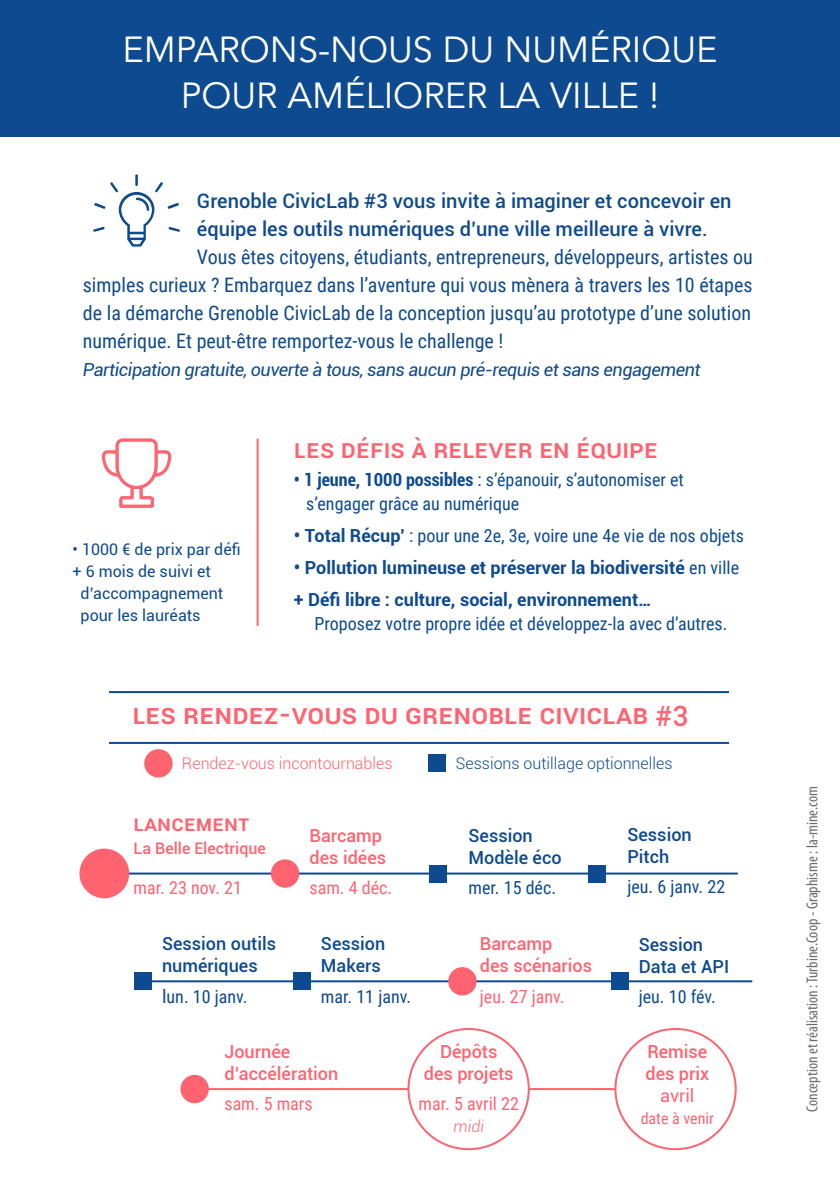
<style>
.page{position:relative;width:840px;height:1191px;background:#fff}
.page>*{position:absolute;margin:0;border:0;box-sizing:border-box;transform-origin:0 0}
.t1{font:36px "Avenir LT Std";color:#fff}
.event_1{font:500 28px "Roboto";color:#ff6370}
.t2{font:500 26px "Roboto";color:#ff6370}
.event_1-2{font:500 22px "Roboto";color:#ff6370}
.t3{font:20px/28px "Roboto Condensed";color:#0d4a8f;text-align:justify}
.t4{font:500 20px/28px "Roboto";color:#0d4a8f}
.Jour{font:18px/24px "Roboto Condensed";color:#0d4a8f}
.t5{font:500 18px/22px "Roboto";color:#ff6370}
.t6{font:500 18px/22px "Roboto";color:#0d4a8f}
.t7{font:italic 18px "Roboto";letter-spacing:-.025em;color:#0d4a8f}
.Jour-2{font:18px "Roboto Condensed";color:#ff6370}
.t8{font:700 18px "Roboto";color:#0d4a8f}
.t9{font:16px "Roboto";color:#0d4a8f}
.t10{font:condensed 16px "Myriad Pro";color:#6c6d70}
.t11{font:300 16px "Roboto";color:#0d4a8f}
.t12{font:300 16px "Roboto";color:#ff6370}
.Jour-3{font:500 16px "Roboto";color:#ff6370}
.t13{font:16px "Roboto Condensed";color:#ff6370}
.t14{font:italic 300 16px "Roboto";color:#ff6370}
.s1{font-family:"Roboto";font-weight:700;font-stretch:condensed}
.s2{font-family:"Roboto";font-weight:700}
.s3{font-family:"Roboto Condensed";font-weight:400}
.s4{font-family:"Roboto"}
.s5{font-weight:400}
</style>
<div class="page">
<div style="left:0;top:0;width:839px;height:136px;background:#0d4a8f"></div>
<div style="left:82px;top:691px;width:675px;height:53px;border:2px solid #0d4a8f"></div>
<div style="left:66px;top:683px;width:42px;height:62px;background:#fff"></div>
<div style="left:728px;top:685px;width:45px;height:61px;background:#fff"></div>
<svg style="left:102px;top:438px;width:69px;height:70px"></svg>
<hr style="left:256px;top:439px;width:2px;height:187px;background:#ff6370">
<hr style="left:139px;top:980px;width:612px;height:2px;background:#0d4a8f">
<div style="left:135px;top:972px;width:17px;height:17px;background:#0d4a8f"></div>
<div style="left:293px;top:972px;width:17px;height:17px;background:#0d4a8f"></div>
<div style="left:448px;top:967px;width:28px;height:28px;background:#ff6370;border-radius:50%"></div>
<div style="left:611px;top:972px;width:17px;height:17px;background:#0d4a8f"></div>
<hr style="left:117px;top:872px;width:620px;height:2px;background:#0d4a8f">
<div style="left:271px;top:859px;width:28px;height:28px;background:#ff6370;border-radius:50%"></div>
<div style="left:429px;top:865px;width:17px;height:17px;background:#0d4a8f"></div>
<div style="left:588px;top:865px;width:17px;height:17px;background:#0d4a8f"></div>
<hr style="left:183px;top:1088px;width:550px;height:2px;background:#ff6370">
<div style="left:615px;top:1029px;width:120px;height:120px;background:#fff;border-radius:50%"></div>
<div style="left:614px;top:1028px;width:122px;height:122px;border:2px solid #ff6370;border-radius:50%"></div>
<div style="left:180px;top:1074px;width:29px;height:29px;background:#ff6370;border-radius:50%"></div>
<div style="left:408px;top:1029px;width:120px;height:120px;background:#fff;border-radius:50%"></div>
<div style="left:407px;top:1028px;width:122px;height:122px;border:2px solid #ff6370;border-radius:50%"></div>
<div style="left:144px;top:749px;width:28px;height:28px;background:#ff6370;border-radius:50%"></div>
<div style="left:428px;top:755px;width:17px;height:17px;background:#0d4a8f"></div>
<div style="left:79px;top:848px;width:50px;height:50px;background:#ff6370;border-radius:50%"></div>
<svg style="left:93px;top:174px;width:87px;height:72px"></svg>
<p class="t1" style="left:122px;top:28px;width:596px">EMPARONS-NOUS DU NUMÉRIQUE</p>
<p class="t1" style="left:181px;top:74px;width:479px">POUR AMÉLIORER LA VILLE !</p>
<p class="t4" style="left:197px;top:186px;width:535px">Grenoble CivicLab #3 vous invite à imaginer et concevoir en équipe les outils numériques d’une ville meilleure à vivre.</p>
<p class="t3" style="left:83px;top:242px;width:671px;text-indent:114px">Vous êtes citoyens, étudiants, entrepreneurs, développeurs, artistes ou simples curieux ? Embarquez dans l’aventure qui vous mènera à travers les 10 étapes de la démarche Grenoble CivicLab de la conception jusqu’au prototype d’une solution numérique. Et peut-être remportez-vous le challenge !</p>
<p class="t7" style="left:83px;top:356px;width:618px">Participation gratuite, ouverte à tous, sans aucun pré-requis et sans engagement</p>
<p class="t9" style="left:73px;top:538px;width:169px">• 1000 € de prix par défi</p>
<p class="t9" style="left:73px;top:560px;width:140px">+ 6 mois de suivi et</p>
<p class="t9" style="left:80px;top:582px;width:144px">d’accompagnement</p>
<p class="t9" style="left:80px;top:604px;width:121px">pour les lauréats</p>
<p class="t2" style="left:294px;top:430px;width:196px">LES défis à relever</p>
<p class="t2" style="left:539px;top:430px;width:117px">en équipe</p>
<p class="Jour" style="left:306px;top:467px;width:379px;text-indent:-12px"><span class="s1">• 1 jeune, 1000 possibles</span> : s’épanouir, s’autonomiser et s’engager grâce au numérique</p>
<p class="Jour" style="left:294px;top:523px;width:451px"><span class="s2">• Total Récup’</span> : pour une 2e, 3e, voire une 4e vie de nos objets</p>
<p class="t8" style="left:294px;top:555px;width:446px">• Pollution lumineuse et préserver la biodiversité <span class="s3">en ville</span></p>
<p class="Jour" style="left:314px;top:587px;width:414px;text-indent:-21px"><span class="s2">+ Défi libre : culture, social, environnement…<br></span>Proposez votre propre idée et développez-la avec d’autres.</p>
<p class="event_1" style="left:132px;top:694px;width:307px">lES RENDEZ-VOUS du Greno</p>
<p class="event_1" style="left:488px;top:694px;width:201px">ble CivicLab #3</p>
<p class="t12" style="left:182px;top:752px;width:212px">Rendez-vous incontournables</p>
<p class="t11" style="left:455px;top:752px;width:218px">Sessions outillage optionnelles</p>
<p class="event_1-2" style="left:133px;top:808px;width:118px">lancement</p>
<p class="Jour-3" style="left:133px;top:837px;width:134px">La Belle Electrique</p>
<p class="Jour-2" style="left:133px;top:875px;width:110px">mar. 23 nov. 21</p>
<p class="t5" style="left:309px;top:823px;width:78px">Barcamp des idées</p>
<p class="Jour-2" style="left:309px;top:874px;width:84px">sam. 4 déc.</p>
<p class="t6" style="left:468px;top:823px;width:94px">Session<br>Modèle éco</p>
<p class="Jour" style="left:468px;top:874px;width:89px">mer. 15 déc.</p>
<p class="t6" style="left:162px;top:932px;width:115px">Session outils numériques</p>
<p class="Jour" style="left:162px;top:983px;width:87px"><span class="s4">l</span>un. 10 janv.</p>
<p class="t6" style="left:321px;top:932px;width:66px">Session<br>Makers</p>
<p class="Jour" style="left:321px;top:983px;width:92px">mar. 11 janv.</p>
<p class="t5" style="left:479px;top:932px;width:74px">Barcamp</p>
<p class="t5" style="left:479px;top:954px;width:114px">des scénarios</p>
<p class="Jour-2" style="left:479px;top:983px;width:86px">jeu. 27 janv.</p>
<p class="t5" style="left:224px;top:1040px;width:67px">Journée</p>
<p class="t5" style="left:224px;top:1062px;width:115px">d’accélération</p>
<p class="Jour-2" style="left:224px;top:1091px;width:90px">sam. 5 mars</p>
<p class="t5" style="left:440px;top:1040px;width:59px">Dépôts</p>
<p class="t5" style="left:423px;top:1062px;width:91px">des projets</p>
<p class="Jour-2" style="left:418px;top:1091px;width:102px">mar. 5 avril 22</p>
<p class="t14" style="left:453px;top:1115px;width:32px">midi</p>
<p class="t6" style="left:627px;top:823px;width:66px">Session<br>Pitch</p>
<p class="Jour" style="left:627px;top:874px;width:99px">jeu. 6 janv. 22</p>
<p class="t6" style="left:638px;top:933px;width:92px">Session<br>Data et API</p>
<p class="Jour" style="left:638px;top:984px;width:79px">jeu. 10 fév.</p>
<p class="t5" style="left:647px;top:1040px;width:61px">Remise</p>
<p class="t5" style="left:645px;top:1062px;width:65px;text-align:center">des prix <span class="s5">avril</span></p>
<p class="t13" style="left:640px;top:1107px;width:75px">date à venir</p>
<p class="t10" style="left:802px;top:1111px;width:327px;rotate:-90deg">Conception et réalisation : Turbine.Coop - Graphisme : la-mine.com</p>
</div>
